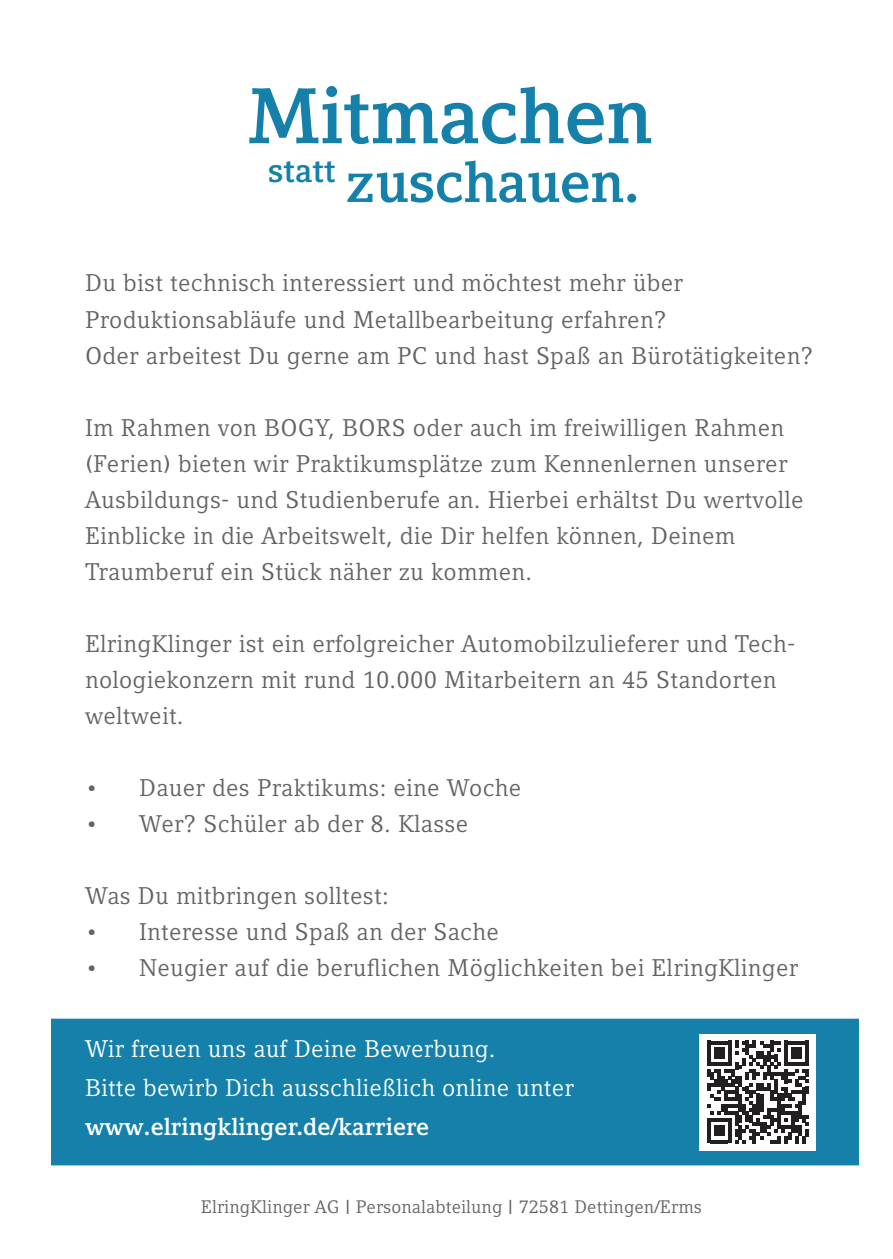
<style>
.page{position:relative;width:893px;height:1259px;background:#fff}
.page>*{position:absolute;margin:0;border:0;box-sizing:border-box;transform-origin:0 0}
.t1{font:700 78px "Compatil Letter LT Pro";letter-spacing:-.01em;color:#1581aa}
.t2{font:700 57px "Compatil Letter LT Pro";letter-spacing:-.01em;color:#1581aa}
.t3{font:24px/36px "Compatil Letter LT Pro";letter-spacing:.01em;color:#636366}
.t4{font:24px/39px "Compatil Letter LT Pro";letter-spacing:.005em;color:#fff}
.t5{font:700 24px "Compatil Letter LT Pro";letter-spacing:.005em;color:#fff}
.t6{font:18px "Compatil Letter LT Pro";letter-spacing:.005em;color:#636366}
</style>
<div class="page">
<div style="left:51px;top:1018px;width:808px;height:147px;background:#1581aa;border:3px solid #1581aa"></div>
<div style="left:699px;top:1033px;width:117px;height:117px;background:#fff"></div>
<svg style="left:707px;top:1040px;width:102px;height:103px"></svg>
<h1 class="t1" style="left:247px;top:70px;width:407px">Mitmachen</h1>
<h2 class="t2" style="left:268px;top:149px;width:373px"><sup>statt</sup> zuschauen.</h2>
<p class="t3" style="left:85px;top:265px;width:729px">Du bist technisch interessiert und möchtest mehr über<br>Produktionsabläufe und Metallbearbeitung erfahren?<br>Oder arbeitest Du gerne am PC und hast Spaß an Bürotätigkeiten?</p>
<p class="t3" style="left:85px;top:409px;width:720px">Im Rahmen von BOGY, BORS oder auch im freiwilligen Rahmen (Ferien) bieten wir Praktikumsplätze zum Kennenlernen unserer Ausbildungs- und Studienberufe an. Hierbei erhältst Du wertvolle Einblicke in die Arbeitswelt, die Dir helfen können, Deinem Traumberuf ein Stück näher zu kommen.</p>
<p class="t3" style="left:85px;top:625px;width:712px">ElringKlinger ist ein erfolgreicher Automobilzulieferer und Tech&shy;nologiekonzern mit rund 10.000 Mitarbeitern an 45 Standorten weltweit.</p>
<p class="t3" style="left:85px;top:769px;width:438px">• Dauer des Praktikums: eine Woche</p>
<p class="t3" style="left:85px;top:805px;width:385px">• Wer? Schüler ab der 8. Klasse</p>
<p class="t3" style="left:85px;top:877px;width:305px">Was Du mitbringen solltest:</p>
<p class="t3" style="left:85px;top:913px;width:415px">• Interesse und Spaß an der Sache</p>
<p class="t3" style="left:85px;top:949px;width:715px">• Neugier auf die beruflichen Möglichkeiten bei ElringKlinger</p>
<p class="t4" style="left:85px;top:1029px;width:490px">Wir freuen uns auf Deine Bewerbung.<br>Bitte bewirb Dich ausschließlich online unter</p>
<p class="t5" style="left:85px;top:1112px;width:346px">www.elringklinger.de/karriere</p>
<p class="t6" style="left:201px;top:1196px;width:503px">ElringKlinger AG | Personalabteilung | 72581 Dettingen/Erms</p>
</div>
